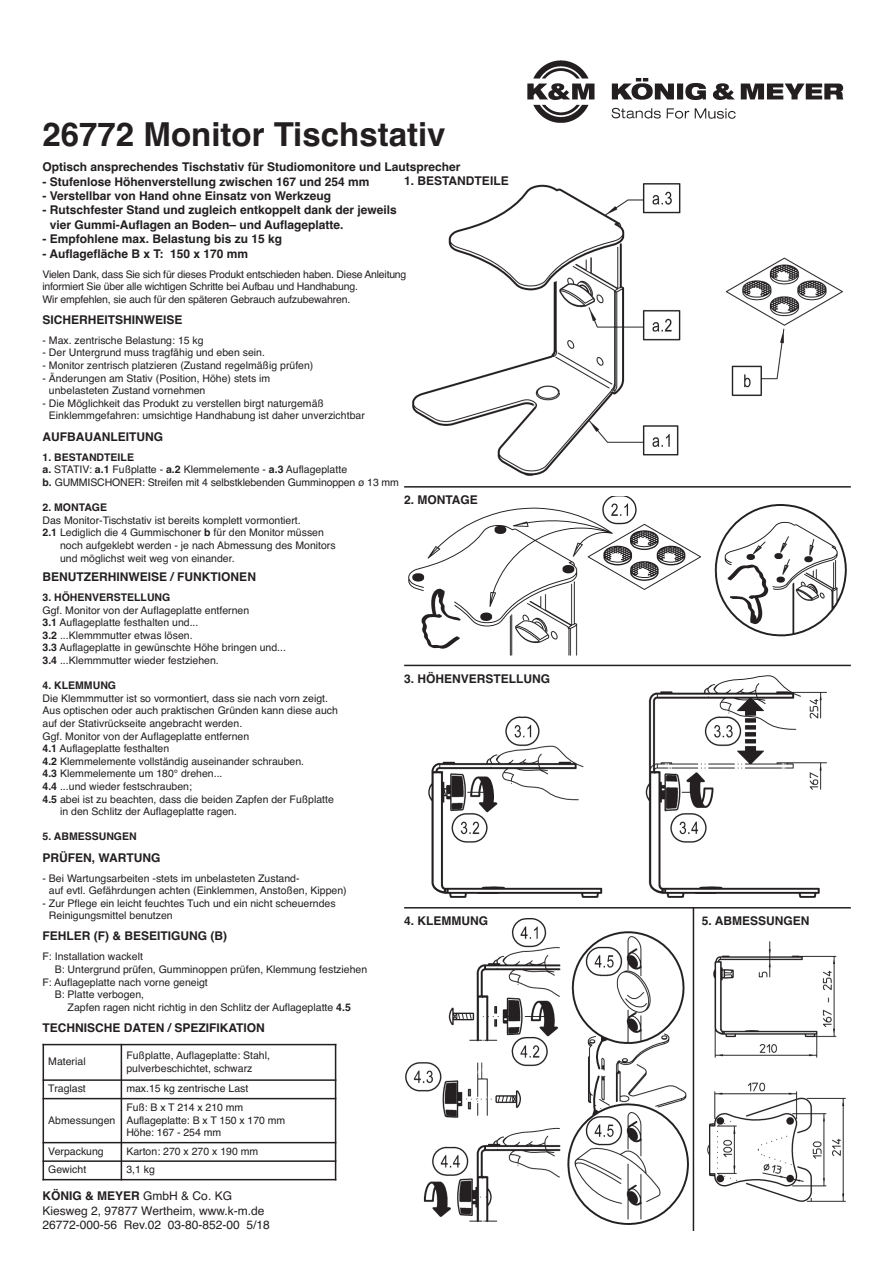
<style>
.page{position:relative;width:893px;height:1263px;background:#fff}
.page>*{position:absolute;margin:0;border:0;box-sizing:border-box;transform-origin:0 0}
.t1{font:700 33px "Helvetica";color:#231f20}
.t2{font:700 12px "Helvetica";color:#231f20}
.t3{font:12px/14.4px "Helvetica";color:#231f20}
.t4{font:10.5px/12.6px "Helvetica";color:#231f20}
.t5{font:10.5px/12.6px "Helvetica";letter-spacing:-.02em;color:#231f20}
.t6{font:700 10.5px "Helvetica";color:#231f20}
.s1{color:#fff}
.s2{font-weight:700}
.s3{font-weight:700;color:#fff}
</style>
<div class="page">
<img style="left:412px;top:183px;width:430px;height:293px">
<img style="left:527px;top:61px;width:317px;height:61px">
<hr style="left:43px;top:1044px;width:1px;height:136px;background:#231f20">
<hr style="left:121px;top:1044px;width:1px;height:136px;background:#231f20">
<hr style="left:335px;top:1044px;width:1px;height:136px;background:#231f20">
<hr style="left:43px;top:1044px;width:293px;height:1px;background:#231f20">
<hr style="left:43px;top:1079px;width:293px;height:2px;background:#231f20">
<hr style="left:43px;top:1098px;width:293px;height:1px;background:#231f20">
<hr style="left:43px;top:1142px;width:293px;height:1px;background:#231f20">
<hr style="left:43px;top:1160px;width:293px;height:2px;background:#231f20">
<hr style="left:43px;top:1179px;width:293px;height:1px;background:#231f20">
<img style="left:408px;top:496px;width:438px;height:160px">
<hr style="left:404px;top:486px;width:446px;height:2px;background:#231f20">
<img style="left:428px;top:676px;width:398px;height:221px">
<hr style="left:404px;top:665px;width:446px;height:1px;background:#231f20">
<img style="left:405px;top:918px;width:284px;height:307px">
<hr style="left:404px;top:907px;width:446px;height:2px;background:#231f20">
<img style="left:707px;top:942px;width:138px;height:259px">
<hr style="left:692px;top:908px;width:2px;height:323px;background:#231f20">
<h1 class="t1" style="left:43px;top:122px;width:404px">26772 Monitor Tischstativ</h1>
<p class="t2" style="left:43px;top:163px;width:419px">Optisch ansprechendes Tischstativ für Studiomonitore und Lautsprecher</p>
<p class="t2" style="left:43px;top:177px;width:328px">- Stufenlose Höhenverstellung zwischen 167 und 254 mm</p>
<p class="t2" style="left:43px;top:191px;width:290px">- Verstellbar von Hand ohne Einsatz von Werkzeug</p>
<p class="t2" style="left:43px;top:206px;width:356px">- Rutschfester Stand und zugleich entkoppelt dank der jeweils</p>
<p class="t2" style="left:43px;top:220px;width:302px"><span class="s1">-</span> vier Gummi-Auflagen an Boden– und Auflageplatte.</p>
<p class="t2" style="left:43px;top:235px;width:241px">- Empfohlene max. Belastung bis zu 15 kg</p>
<p class="t2" style="left:43px;top:249px;width:207px">- Auflagefläche B x T: 150 x 170 mm</p>
<p class="t2" style="left:404px;top:177px;width:106px">1. BESTANDTEILE</p>
<p class="t5" style="left:43px;top:269px;width:365px">Vielen Dank, dass Sie sich für dieses Produkt entschieden haben. Diese Anlei tung informiert Sie über alle wich tigen Schritte bei Aufbau und Handhabung.<br>Wir empfehlen, sie auch für den späteren Gebrauch aufzubewahren.</p>
<p class="t4" style="left:43px;top:335px;width:163px">- Max. zentrische Belastung: 15 kg</p>
<p class="t4" style="left:43px;top:347px;width:224px">- Der Untergrund muss tragfähig und eben sein.</p>
<p class="t4" style="left:43px;top:360px;width:272px">- Monitor zentrisch platzieren (Zustand regelmäßig prüfen)</p>
<p class="t4" style="left:43px;top:373px;width:229px">- Änderungen am Stativ (Position, Höhe) stets im</p>
<p class="t4" style="left:43px;top:385px;width:164px"><span class="s1">-</span> unbelasteten Zustand vornehmen</p>
<p class="t4" style="left:43px;top:398px;width:283px">- Die Möglichkeit das Produkt zu verstellen birgt naturgemäß</p>
<p class="t4" style="left:43px;top:410px;width:324px"><span class="s1">-</span> Einklemmgefahren: umsichtige Handhabung ist daher unverzichtbar</p>
<p class="t2" style="left:43px;top:432px;width:122px">AUFBAUANLEITUNG</p>
<p class="t4" style="left:43px;top:452px;width:358px"><span class="s2">1. BESTANDTEILE<br>a.</span> STATIV: <span class="s2">a.1</span> Fußplatte - <span class="s2">a.2</span> Klemmelemente - <span class="s2">a.3</span> Auflageplatte<br><span class="s2">b.</span> GUMMISCHONER: Streifen mit 4 selbstklebenden Gumminoppen ø 13 mm</p>
<p class="t6" style="left:43px;top:504px;width:66px">2. MONTAGE</p>
<p class="t4" style="left:43px;top:515px;width:294px">Das Monitor-Tischstativ ist bereits komplett vormontiert.<br><span class="s2">2.1</span> Lediglich die 4 Gummischoner <span class="s2">b</span> für den Monitor müssen <span class="s3">2.1</span> noch aufgeklebt werden - je nach Abmessung des Monitors <span class="s3">2.1</span> und möglichst weit weg von einander.</p>
<p class="t2" style="left:43px;top:572px;width:215px">BENUTZERHINWEISE / FUNKTIONEN</p>
<p class="t6" style="left:43px;top:593px;width:129px">3. HÖHENVERSTELLUNG</p>
<p class="t4" style="left:43px;top:605px;width:245px">Ggf. Monitor von der Auflageplatte entfernen<br><span class="s2">3.1</span> Auflageplatte festhalten und...<br><span class="s2">3.2</span> ...Klemmmutter etwas lösen.<br><span class="s2">3.3</span> Auflageplatte in gewünschte Höhe bringen und...<br><span class="s2">3.4</span> ...Klemmmutter wieder festziehen.</p>
<p class="t6" style="left:43px;top:682px;width:75px">4. KLEMMUNG</p>
<p class="t4" style="left:43px;top:693px;width:297px">Die Klemmmutter ist so vormontiert, dass sie nach vorn zeigt.<br>Aus optischen oder auch praktischen Gründen kann diese auch auf der Stativrückseite angebracht werden.<br>Ggf. Monitor von der Auflageplatte entfernen<br><span class="s2">4.1</span> Auflageplatte festhalten<br><span class="s2">4.2</span> Klemmelemente vollständig auseinander schrauben.<br><span class="s2">4.3</span> Klemmelemente um 180° drehen...<br><span class="s2">4.4</span> ...und wieder festschrauben;<br><span class="s2">4.5</span> abei ist zu beachten, dass die beiden Zapfen der Fußplatte <span class="s3">4.5</span> in den Schlitz der Auflageplatte ragen.</p>
<p class="t6" style="left:43px;top:833px;width:96px">5. ABMESSUNGEN</p>
<p class="t2" style="left:43px;top:315px;width:142px">SICHERHEITSHINWEISE</p>
<p class="t2" style="left:404px;top:496px;width:75px">2. MONTAGE</p>
<p class="t2" style="left:404px;top:674px;width:148px">3. HÖHENVERSTELLUNG</p>
<p class="t2" style="left:43px;top:853px;width:119px">PRÜFEN, WARTUNG</p>
<p class="t4" style="left:43px;top:873px;width:258px">- Bei Wartungsarbeiten -stets im unbelasteten Zustand-</p>
<p class="t4" style="left:43px;top:885px;width:306px"><span class="s1">-</span> auf evtl. Gefährdungen achten (Einklemmen, Anstoßen, Kippen)</p>
<p class="t4" style="left:43px;top:898px;width:294px">- Zur Pflege ein leicht feuchtes Tuch und ein nicht scheuerndes</p>
<p class="t4" style="left:43px;top:911px;width:132px"><span class="s1">-</span> Reinigungsmittel benutzen</p>
<p class="t2" style="left:43px;top:932px;width:186px">FEHLER (F) &amp; BESEITIGUNG (B)</p>
<p class="t4" style="left:43px;top:951px;width:326px">F: Installation wackelt<br><span class="s1">F:</span> B: Untergrund prüfen, Gumminoppen prüfen, Klemmung festziehen F: Auflageplatte nach vorne geneigt<br><span class="s1">F:</span> B: Platte verbogen,<br><span class="s1">F: B:</span> Zapfen ragen nicht richtig in den Schlitz der Auflageplatte <span class="s2">4.5</span></p>
<p class="t2" style="left:43px;top:1023px;width:224px">TECHNISCHE DATEN / SPEZIFIKATION</p>
<p class="t4" style="left:48px;top:1056px;width:39px">Material</p>
<p class="t4" style="left:126px;top:1050px;width:145px">Fußplatte, Auflageplatte: Stahl, pulverbeschichtet, schwarz</p>
<p class="t4" style="left:48px;top:1084px;width:39px">Traglast</p>
<p class="t4" style="left:126px;top:1084px;width:123px">max.15 kg zentrische Last</p>
<p class="t4" style="left:48px;top:1115px;width:69px">Abmessungen</p>
<p class="t4" style="left:126px;top:1102px;width:160px">Fuß: B x T 214 x 210 mm<br>Auflageplatte: B x T 150 x 170 mm<br>Höhe: 167 - 254 mm</p>
<p class="t4" style="left:48px;top:1146px;width:57px">Verpackung</p>
<p class="t4" style="left:126px;top:1146px;width:133px">Karton: 270 x 270 x 190 mm</p>
<p class="t4" style="left:48px;top:1165px;width:39px">Gewicht</p>
<p class="t4" style="left:126px;top:1165px;width:30px">3,1 kg</p>
<p class="t3" style="left:43px;top:1190px;width:229px"><span class="s2">KÖNIG &amp; MEYER</span> GmbH &amp; Co. KG<br>Kiesweg 2, 97877 Wertheim, www.k-m.de<br>26772-000-56 Rev.02 03-80-852-00 5/18</p>
<p class="t2" style="left:404px;top:917px;width:85px">4. KLEMMUNG</p>
<p class="t2" style="left:702px;top:917px;width:109px">5. ABMESSUNGEN</p>
</div>
